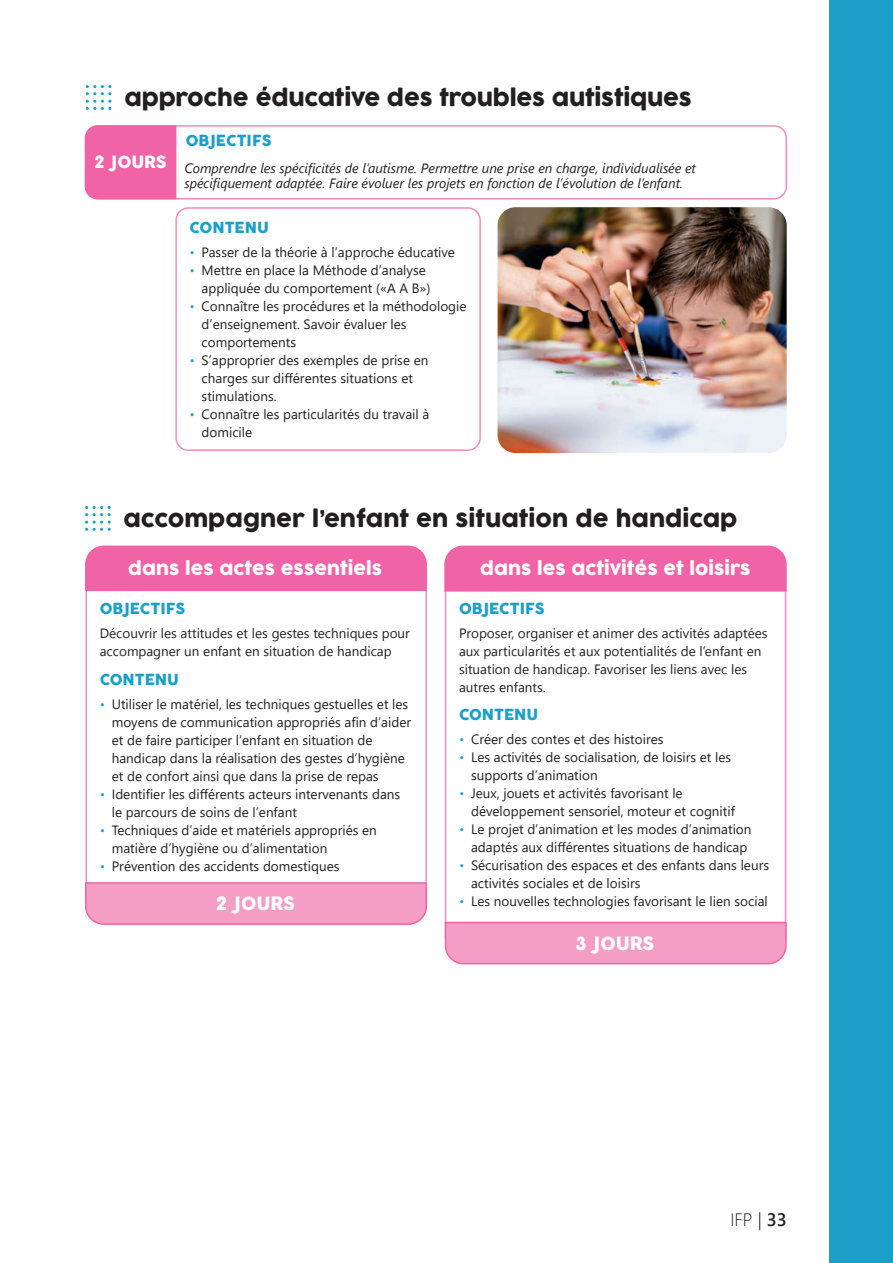
<style>
.page{position:relative;width:893px;height:1263px;background:#fff}
.page>*{position:absolute;margin:0;border:0;box-sizing:border-box;transform-origin:0 0}
.t1{font:22.5px "COCOGOOSE";letter-spacing:-.01em;color:#231f20}
.t2{font:18px "COCOGOOSE";color:#fff}
.t3{font:300 18px "Segoe UI";color:#231f20}
.t4{font:16.5px "COCOGOOSE";color:#fff}
.t5{font:15px "COCOGOOSE";color:#1b9fc9}
.t6{font:13.5px "Segoe UI";color:#231f20}
.t7{font:italic 13.5px/15px "Segoe UI";color:#231f20}
.t8{font:13.5px "Segoe UI Emoji";color:#231f20}
.s1{color:#1b9fc9}
.s2{color:#000}
.s3{font-weight:600}
</style>
<div class="page">
<svg style="left:85px;top:506px;width:26px;height:25px"></svg>
<div style="left:85px;top:545px;width:342px;height:47px;background:#f063a6"></div>
<div style="left:444px;top:545px;width:343px;height:47px;background:#f063a6"></div>
<svg style="left:444px;top:921px;width:343px;height:44px;background:#f49dc5"></svg>
<svg style="left:85px;top:881px;width:343px;height:44px;background:#f49dc5"></svg>
<div style="left:85px;top:125px;width:702px;height:74px;border:2px solid #f28cba;border-radius:12px"></div>
<div style="left:84px;top:125px;width:93px;height:75px;background:#f063a6"></div>
<div style="left:175px;top:207px;width:306px;height:244px;border:2px solid #f28cba;border-radius:12px"></div>
<svg style="left:86px;top:85px;width:25px;height:25px"></svg>
<img style="left:497px;top:207px;width:290px;height:246px">
<div style="left:829px;top:0;width:64px;height:1263px;background:#1b9fc9"></div>
<h1 class="t1" style="left:125px;top:81px;width:569px">approche éducative des troubles autistiques</h1>
<p class="t5" style="left:186px;top:130px;width:87px">OBJECTIFS</p>
<p class="t7" style="left:184px;top:159px;width:513px">Comprendre les spécificités de l’autisme. Permettre une prise en charge, individualisée et spécifiquement adaptée. Faire évoluer les projets en fonction de l’évolution de l’enfant.</p>
<p class="t4" style="left:94px;top:150px;width:74px">2 JOURS</p>
<p class="t5" style="left:190px;top:216px;width:81px">CONTENU</p>
<p class="t6" style="left:190px;top:239px;width:267px"><span class="s1">۰</span> Passer de la théorie à l’approche éducative</p>
<p class="t6" style="left:190px;top:257px;width:238px"><span class="s1">۰</span> Mettre en place la Méthode d’analyse</p>
<p class="t6" style="left:202px;top:275px;width:230px">appliquée du comportement («A A B»)</p>
<p class="t6" style="left:190px;top:293px;width:278px"><span class="s1">۰</span> Connaître les procédures et la méthodologie</p>
<p class="t6" style="left:202px;top:311px;width:206px">d’enseignement. Savoir évaluer les</p>
<p class="t6" style="left:202px;top:329px;width:96px">comportements</p>
<p class="t6" style="left:190px;top:347px;width:240px"><span class="s1">۰</span> S’approprier des exemples de prise en</p>
<p class="t6" style="left:202px;top:365px;width:213px">charges sur différentes situations et</p>
<p class="t6" style="left:202px;top:383px;width:77px">stimulations.</p>
<p class="t6" style="left:190px;top:401px;width:241px"><span class="s1">۰</span> Connaître les particularités du travail à</p>
<p class="t6" style="left:202px;top:419px;width:52px">domicile</p>
<h1 class="t1" style="left:124px;top:502px;width:615px">accompagner l’enfant en situation de handicap</h1>
<h2 class="t2" style="left:128px;top:555px;width:255px">dans les actes essentiels</h2>
<p class="t5" style="left:100px;top:597px;width:87px">OBJECTIFS</p>
<p class="t8" style="left:122px;top:625px;width:147px">□◆❖ ● ▲ ▼▼▼◆ ▲ ▼ ● ▲</p>
<p class="t8" style="left:287px;top:625px;width:33px">▲▼ ▲ ▼</p>
<p class="t8" style="left:339px;top:625px;width:68px">■❑◆ ▲ □◆</p>
<p class="t8" style="left:161px;top:643px;width:155px">■ ◆■ ■ ■▼ ■ ▲▼◆ ▼□■</p>
<p class="t8" style="left:352px;top:643px;width:9px">■</p>
<p class="t5" style="left:100px;top:668px;width:81px">CONTENU</p>
<p class="t6" style="left:100px;top:691px;width:310px"><span class="s1">۰</span> Utiliser le matériel, les techniques gestuelles et les</p>
<p class="t6" style="left:112px;top:709px;width:301px">moyens de communication appropriés afin d’aider</p>
<p class="t6" style="left:112px;top:727px;width:262px">et de faire participer l’enfant en situation de</p>
<p class="t6" style="left:112px;top:745px;width:295px">handicap dans la réalisation des gestes d’hygiène</p>
<p class="t6" style="left:112px;top:763px;width:268px">et de confort ainsi que dans la prise de repas</p>
<p class="t6" style="left:100px;top:781px;width:302px"><span class="s1">۰</span> Identifier les différents acteurs intervenants dans</p>
<p class="t6" style="left:112px;top:799px;width:187px">le parcours de soins de l’enfant</p>
<p class="t6" style="left:100px;top:817px;width:279px"><span class="s1">۰</span> Techniques d’aide et matériels appropriés en</p>
<p class="t6" style="left:112px;top:835px;width:217px">matière d’hygiène ou d’alimentation</p>
<p class="t6" style="left:100px;top:853px;width:241px"><span class="s1">۰</span> Prévention des accidents domestiques</p>
<h2 class="t2" style="left:216px;top:890px;width:81px">2 JOURS</h2>
<h2 class="t2" style="left:480px;top:555px;width:272px">dans les activités et loisirs</h2>
<p class="t5" style="left:459px;top:597px;width:87px">OBJECTIFS</p>
<p class="t8" style="left:471px;top:625px;width:31px">□ □▲</p>
<p class="t8" style="left:518px;top:625px;width:45px">□ ■▲</p>
<p class="t8" style="left:652px;top:625px;width:59px">▲ ▼❖▼ ▲</p>
<p class="t8" style="left:466px;top:643px;width:129px">◆ ▼◆● ▼▲ ▼ ◆</p>
<p class="t8" style="left:612px;top:643px;width:67px">□▼■▼ ●▼▲</p>
<p class="t8" style="left:700px;top:643px;width:63px">●■■▼ ■</p>
<p class="t8" style="left:459px;top:661px;width:53px">▲▼◆ ▼□■</p>
<p class="t8" style="left:547px;top:661px;width:9px">■</p>
<p class="t8" style="left:607px;top:661px;width:109px">❖□▲ ●▲ ● ■▲ ❖</p>
<p class="t8" style="left:466px;top:679px;width:78px">◆▼ ▲ ■ ■▼▲</p>
<p class="t5" style="left:459px;top:703px;width:81px">CONTENU</p>
<p class="t6" style="left:459px;top:727px;width:206px"><span class="s1">۰</span> Créer des contes et des histoires</p>
<p class="t6" style="left:459px;top:745px;width:274px"><span class="s1">۰</span> Les activités de socialisation, de loisirs et les</p>
<p class="t6" style="left:471px;top:763px;width:128px">supports d’animation</p>
<p class="t6" style="left:459px;top:781px;width:225px"><span class="s1">۰</span> Jeux, jouets et activités favorisant le</p>
<p class="t6" style="left:471px;top:799px;width:265px">développement sensoriel, moteur et cognitif</p>
<p class="t6" style="left:459px;top:817px;width:294px"><span class="s1">۰</span> Le projet d’animation et les modes d’animation</p>
<p class="t6" style="left:471px;top:835px;width:278px">adaptés aux différentes situations de handicap</p>
<p class="t6" style="left:459px;top:853px;width:312px"><span class="s1">۰</span> Sécurisation des espaces et des enfants dans leurs</p>
<p class="t6" style="left:471px;top:871px;width:171px">activités sociales et de loisirs</p>
<p class="t6" style="left:459px;top:889px;width:310px"><span class="s1">۰</span> Les nouvelles technologies favorisant le lien social</p>
<h2 class="t2" style="left:576px;top:930px;width:80px">3 JOURS</h2>
<h2 class="t3" style="left:730px;top:1203px;width:58px">IFP <span class="s2">|</span> <span class="s3">33</span></h2>
</div>
